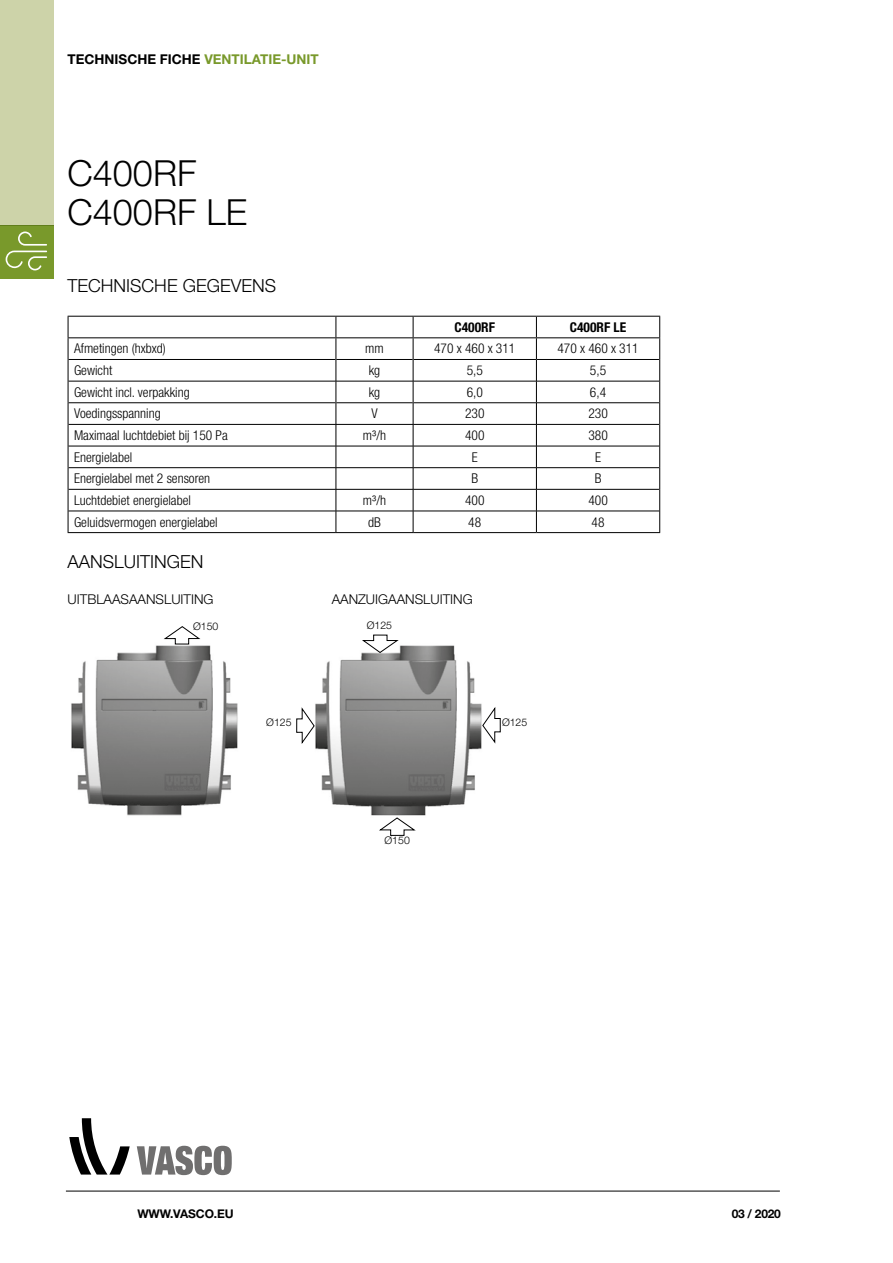
<style>
.page{position:relative;width:893px;height:1263px;background:#fff}
.page>*{position:absolute;margin:0;border:0;box-sizing:border-box;transform-origin:0 0}
.t1{font:300 36px/39px "Helvetica Neue LT Std";color:#000}
.t2{font:300 18px "Helvetica Neue LT Std";color:#000}
.t3{font:300 condensed 13.5px "Helvetica Neue LT Std";color:#000}
.t4{font:300 13.5px "Helvetica Neue LT Std";color:#000}
.t5{font:700 13.5px "Helvetica Neue LT Std";color:#000}
.t6{font:700 condensed 13.5px "Helvetica Neue LT Std";color:#000}
.t7{font:700 12px "Helvetica Neue LT Std";letter-spacing:-.01em;color:#000}
.t8{font:300 10.5px "Helvetica Neue LT Std";color:#000}
.s1{color:#79992b}
</style>
<div class="page">
<hr style="left:66px;top:1191px;width:714px;height:1px;background:#000">
<svg style="left:69px;top:1118px;width:61px;height:56px"></svg>
<svg style="left:137px;top:1146px;width:95px;height:29px"></svg>
<div style="left:0;top:0;width:53px;height:225px;background:#cdd3a9"></div>
<div style="left:0;top:225px;width:54px;height:54px;background:#79992b"></div>
<svg style="left:6px;top:232px;width:41px;height:38px"></svg>
<hr style="left:69px;top:402px;width:266px;height:1px;background:#000">
<hr style="left:336px;top:402px;width:77px;height:1px;background:#000">
<hr style="left:414px;top:402px;width:122px;height:1px;background:#000">
<hr style="left:537px;top:402px;width:122px;height:1px;background:#000">
<hr style="left:69px;top:359px;width:266px;height:1px;background:#000">
<hr style="left:336px;top:359px;width:77px;height:1px;background:#000">
<hr style="left:414px;top:359px;width:122px;height:1px;background:#000">
<hr style="left:537px;top:359px;width:122px;height:1px;background:#000">
<hr style="left:68px;top:316px;width:268px;height:1px;background:#000">
<svg style="left:68px;top:317px;width:1px;height:215px"></svg>
<hr style="left:336px;top:316px;width:77px;height:1px;background:#000">
<svg style="left:335px;top:317px;width:1px;height:215px"></svg>
<hr style="left:413px;top:316px;width:123px;height:1px;background:#000">
<hr style="left:536px;top:316px;width:124px;height:1px;background:#000">
<svg style="left:413px;top:317px;width:1px;height:215px"></svg>
<svg style="left:536px;top:317px;width:1px;height:215px"></svg>
<svg style="left:659px;top:317px;width:1px;height:215px"></svg>
<hr style="left:69px;top:381px;width:267px;height:1px;background:#000">
<hr style="left:336px;top:381px;width:77px;height:1px;background:#000">
<hr style="left:413px;top:381px;width:123px;height:1px;background:#000">
<hr style="left:536px;top:381px;width:123px;height:1px;background:#000">
<hr style="left:69px;top:424px;width:267px;height:1px;background:#000">
<hr style="left:336px;top:424px;width:77px;height:1px;background:#000">
<hr style="left:413px;top:424px;width:123px;height:1px;background:#000">
<hr style="left:536px;top:424px;width:123px;height:1px;background:#000">
<hr style="left:413px;top:446px;width:123px;height:1px;background:#000">
<hr style="left:536px;top:446px;width:123px;height:1px;background:#000">
<hr style="left:68px;top:337px;width:268px;height:1px;background:#000">
<hr style="left:336px;top:337px;width:77px;height:1px;background:#000">
<hr style="left:413px;top:337px;width:123px;height:1px;background:#000">
<hr style="left:536px;top:337px;width:124px;height:1px;background:#000">
<hr style="left:69px;top:467px;width:267px;height:1px;background:#000">
<hr style="left:336px;top:467px;width:77px;height:1px;background:#000">
<hr style="left:413px;top:467px;width:123px;height:1px;background:#000">
<hr style="left:536px;top:467px;width:123px;height:1px;background:#000">
<hr style="left:69px;top:489px;width:267px;height:1px;background:#000">
<hr style="left:336px;top:489px;width:77px;height:1px;background:#000">
<hr style="left:413px;top:489px;width:123px;height:1px;background:#000">
<hr style="left:536px;top:489px;width:123px;height:1px;background:#000">
<hr style="left:68px;top:532px;width:268px;height:1px;background:#000">
<hr style="left:336px;top:532px;width:77px;height:1px;background:#000">
<hr style="left:413px;top:532px;width:123px;height:1px;background:#000">
<hr style="left:536px;top:532px;width:124px;height:1px;background:#000">
<hr style="left:336px;top:446px;width:77px;height:1px;background:#000">
<hr style="left:69px;top:511px;width:267px;height:1px;background:#000">
<hr style="left:336px;top:511px;width:77px;height:1px;background:#000">
<hr style="left:413px;top:511px;width:123px;height:1px;background:#000">
<hr style="left:536px;top:511px;width:123px;height:1px;background:#000">
<hr style="left:69px;top:446px;width:267px;height:1px;background:#000">
<img style="left:71px;top:644px;width:167px;height:172px">
<img style="left:315px;top:645px;width:167px;height:171px">
<svg style="left:164px;top:626px;width:36px;height:18px"></svg>
<svg style="left:296px;top:707px;width:19px;height:37px"></svg>
<svg style="left:482px;top:707px;width:19px;height:36px"></svg>
<svg style="left:362px;top:635px;width:37px;height:18px"></svg>
<svg style="left:379px;top:817px;width:37px;height:19px"></svg>
<p class="t5" style="left:68px;top:50px;width:253px">TECHNISCHE FICHE <span class="s1">VENTILATIE-UNIT</span></p>
<h1 class="t1" style="left:68px;top:153px;width:181px">C400RF<br>C400RF LE</h1>
<h2 class="t2" style="left:68px;top:274px;width:210px">TECHNISCHE GEGEVENS</h2>
<p class="t6" style="left:455px;top:319px;width:42px">C400RF</p>
<p class="t6" style="left:570px;top:319px;width:58px">C400RF LE</p>
<p class="t3" style="left:74px;top:341px;width:93px">Afmetingen (hxbxd)</p>
<p class="t3" style="left:365px;top:341px;width:20px">mm</p>
<p class="t3" style="left:434px;top:341px;width:83px">470 x 460 x 311</p>
<p class="t3" style="left:557px;top:341px;width:83px">470 x 460 x 311</p>
<p class="t3" style="left:74px;top:363px;width:40px">Gewicht</p>
<p class="t3" style="left:369px;top:363px;width:13px">kg</p>
<p class="t3" style="left:467px;top:363px;width:18px">5,5</p>
<p class="t3" style="left:590px;top:363px;width:18px">5,5</p>
<p class="t3" style="left:74px;top:384px;width:117px">Gewicht incl. verpakking</p>
<p class="t3" style="left:369px;top:384px;width:13px">kg</p>
<p class="t3" style="left:467px;top:384px;width:18px">6,0</p>
<p class="t3" style="left:590px;top:384px;width:18px">6,4</p>
<p class="t3" style="left:74px;top:406px;width:88px">Voedingsspanning</p>
<p class="t3" style="left:371px;top:406px;width:8px">V</p>
<p class="t3" style="left:465px;top:406px;width:21px">230</p>
<p class="t3" style="left:588px;top:406px;width:21px">230</p>
<p class="t3" style="left:74px;top:427px;width:155px">Maximaal luchtdebiet bij 150 Pa</p>
<p class="t3" style="left:363px;top:427px;width:25px">m³/h</p>
<p class="t3" style="left:465px;top:427px;width:21px">400</p>
<p class="t3" style="left:588px;top:427px;width:21px">380</p>
<p class="t3" style="left:74px;top:449px;width:60px">Energielabel</p>
<p class="t3" style="left:472px;top:449px;width:7px">E</p>
<p class="t3" style="left:595px;top:449px;width:7px">E</p>
<p class="t3" style="left:74px;top:471px;width:138px">Energielabel met 2 sensoren</p>
<p class="t3" style="left:471px;top:471px;width:8px">B</p>
<p class="t3" style="left:595px;top:471px;width:8px">B</p>
<p class="t3" style="left:74px;top:492px;width:118px">Luchtdebiet energielabel</p>
<p class="t3" style="left:363px;top:492px;width:25px">m³/h</p>
<p class="t3" style="left:465px;top:492px;width:21px">400</p>
<p class="t3" style="left:588px;top:492px;width:21px">400</p>
<p class="t3" style="left:74px;top:514px;width:145px">Geluidsvermogen energielabel</p>
<p class="t3" style="left:368px;top:514px;width:14px">dB</p>
<p class="t3" style="left:468px;top:514px;width:14px">48</p>
<p class="t3" style="left:592px;top:514px;width:14px">48</p>
<h2 class="t2" style="left:68px;top:551px;width:138px">AANSLUITINGEN</h2>
<p class="t4" style="left:68px;top:591px;width:148px">UITBLAASAANSLUITING</p>
<p class="t4" style="left:332px;top:591px;width:143px">AANZUIGAANSLUITING</p>
<p class="t8" style="left:193px;top:620px;width:27px">Ø150</p>
<p class="t8" style="left:367px;top:619px;width:27px">Ø125</p>
<p class="t8" style="left:266px;top:716px;width:27px">Ø125</p>
<p class="t8" style="left:502px;top:716px;width:27px">Ø125</p>
<p class="t8" style="left:385px;top:834px;width:27px">Ø150</p>
<p class="t7" style="left:137px;top:1206px;width:98px">WWW.VASCO.EU</p>
<p class="t7" style="left:732px;top:1206px;width:51px">03 / 2020</p>
</div>
